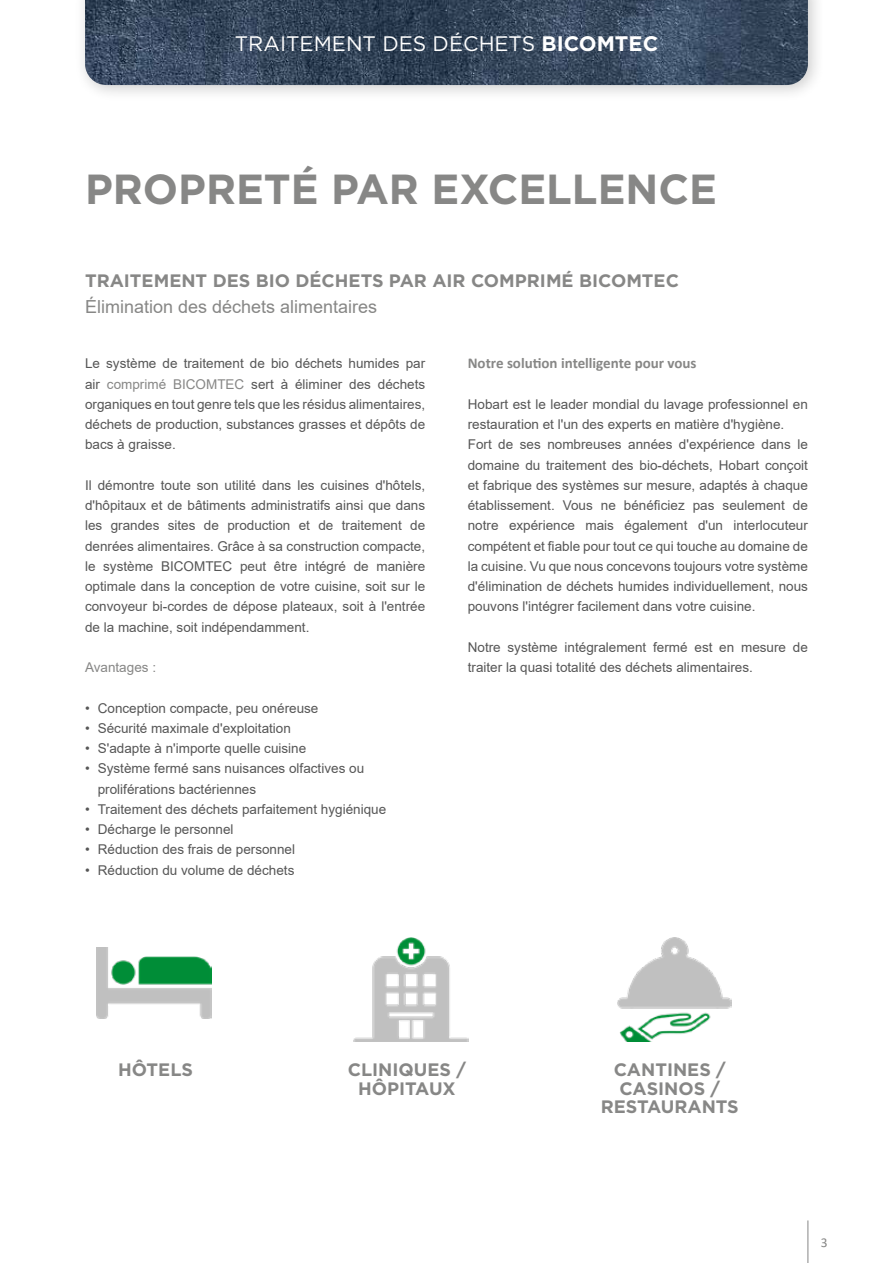
<style>
.page{position:relative;width:893px;height:1263px;background:#fff}
.page>*{position:absolute;margin:0;border:0;box-sizing:border-box;transform-origin:0 0}
.t1{font:700 42px "Gotham";color:#878786}
.t2{font:21px "Gotham";color:#fff}
.t3{font:700 18px/18.8px "Gotham";color:#878786;text-align:center}
.t4{font:18px "Arial";color:#878786}
.t5{font:700 15px "Calibri";color:#878786}
.t6{font:13.5px/20.2px "Arial";color:#565656}
.t7{font:13.5px "Arial";color:#878786}
.t8{font:13.5px "Calibri";color:#878786}
.s1{font-weight:700}
.s2{color:#878786}
</style>
<div class="page">
<hr style="left:807px;top:1220px;width:1px;height:43px;background:#878786">
<img style="left:97px;top:948px;width:114px;height:70px">
<img style="left:354px;top:937px;width:114px;height:105px">
<img style="left:617px;top:937px;width:115px;height:105px">
<div style="left:74px;top:0;width:751px;height:102px;background:#000;opacity:.2"></div>
<img style="left:85px;top:0;width:723px;height:85px">
<h2 class="t2" style="left:235px;top:30px;width:425px">TRAITEMENT DES DÉCHETS <span class="s1">BICOMTEC</span></h2>
<h1 class="t1" style="left:85px;top:161px;width:633px">PROPRETÉ PAR EXCELLENCE</h1>
<h3 class="t3" style="left:85px;top:271px;width:595px">TRAITEMENT DES BIO DÉCHETS PAR AIR COMPRIMÉ BICOMTEC</h3>
<h3 class="t4" style="left:85px;top:294px;width:294px">Élimination des déchets alimentaires</h3>
<p class="t6" style="left:85px;top:353px;width:342px;text-align:justify">Le système de traitement de bio déchets humides par air <span class="s2">comprimé BICOMTEC</span> sert à éliminer des déchets organiques en tout genre tels que les résidus alimentaires, déchets de production, substances grasses et dépôts de bacs à graisse.</p>
<p class="t6" style="left:85px;top:475px;width:342px;text-align:justify">Il démontre toute son utilité dans les cuisines d'hôtels, d'hôpitaux et de bâtiments administratifs ainsi que dans les grandes sites de production et de traitement de denrées alimentaires. Grâce à sa construction compacte, le système BICOMTEC peut être intégré de manière optimale dans la conception de votre cuisine, soit sur le convoyeur bi-cordes de dépose plateaux, soit à l'entrée de la machine, soit indépendamment.</p>
<p class="t7" style="left:85px;top:658px;width:73px">Avantages :</p>
<p class="t6" style="left:85px;top:698px;width:235px">• Conception compacte, peu onéreuse</p>
<p class="t6" style="left:85px;top:718px;width:207px">• Sécurité maximale d'exploitation</p>
<p class="t6" style="left:85px;top:738px;width:223px">• S'adapte à n'importe quelle cuisine</p>
<p class="t6" style="left:98px;top:758px;width:268px;text-indent:-13px">• Système fermé sans nuisances olfactives ou proliférations bactériennes</p>
<p class="t6" style="left:85px;top:799px;width:303px">• Traitement des déchets parfaitement hygiénique</p>
<p class="t6" style="left:85px;top:819px;width:150px">• Décharge le personnel</p>
<p class="t6" style="left:85px;top:839px;width:212px">• Réduction des frais de personnel</p>
<p class="t6" style="left:85px;top:860px;width:211px">• Réduction du volume de déchets</p>
<p class="t5" style="left:468px;top:353px;width:230px">Notre solution intelligente pour vous</p>
<p class="t6" style="left:468px;top:394px;width:342px">Hobart est le leader mondial du lavage professionnel en restauration et l'un des experts en matière d'hygiène.<br>Fort de ses nombreuses années d'expérience dans le domaine du traitement des bio-déchets, Hobart conçoit et fabrique des systèmes sur mesure, adaptés à chaque établissement. Vous ne bénéficiez pas seulement de notre expérience mais également d'un interlocuteur compétent et fiable pour tout ce qui touche au domaine de la cuisine. Vu que nous concevons toujours votre système d'élimination de déchets humides individuellement, nous pouvons l'intégrer facilement dans votre cuisine.</p>
<p class="t6" style="left:468px;top:637px;width:342px">Notre système intégralement fermé est en mesure de traiter la quasi totalité des déchets alimentaires.</p>
<h3 class="t3" style="left:118px;top:1060px;width:76px">HÔTELS</h3>
<h3 class="t3" style="left:348px;top:1060px;width:120px">CLINIQUES /<br>HÔPITAUX</h3>
<h3 class="t3" style="left:601px;top:1060px;width:140px">CANTINES /<br>CASINOS /<br>RESTAURANTS</h3>
<p class="t8" style="left:821px;top:1233px;width:8px">3</p>
</div>
